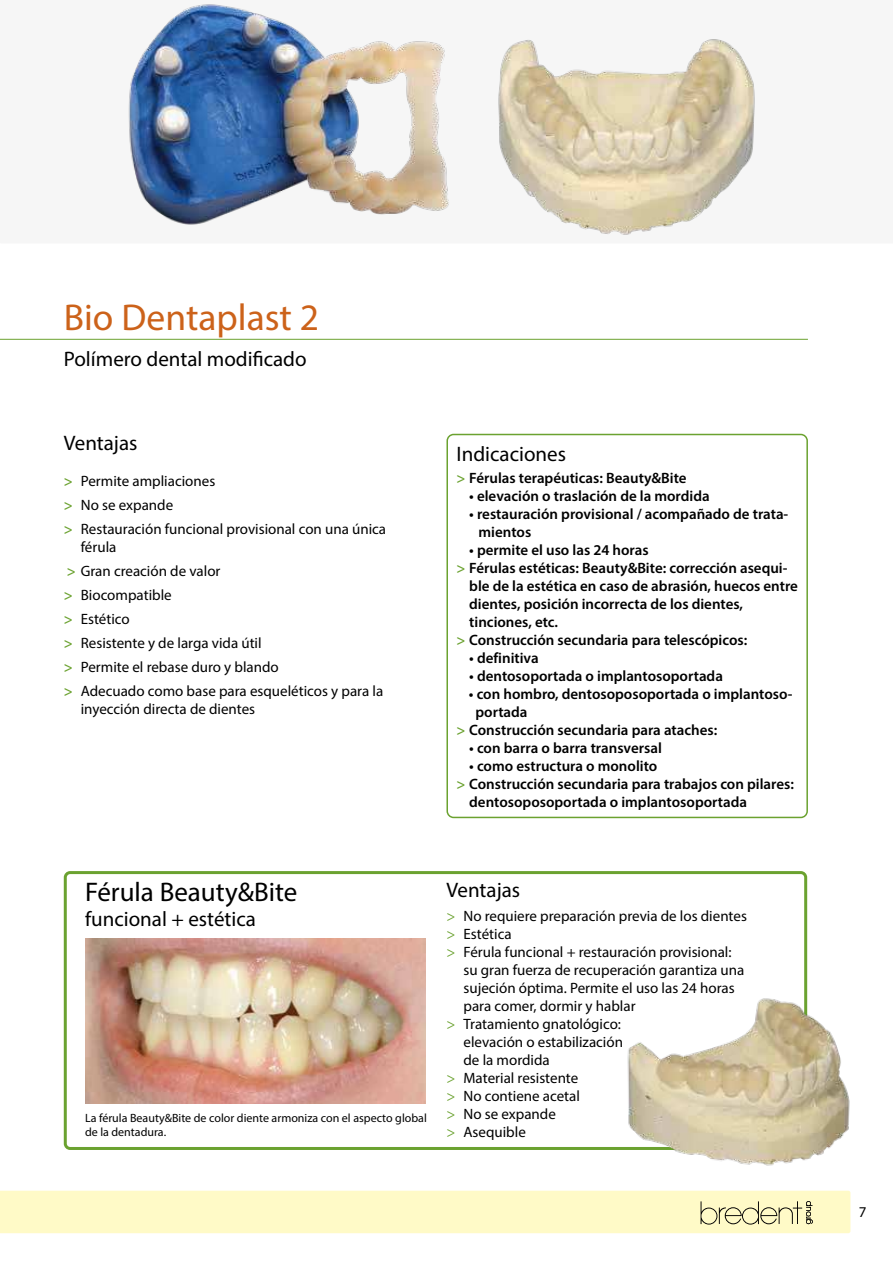
<style>
.page{position:relative;width:893px;height:1263px;background:#fff}
.page>*{position:absolute;margin:0;border:0;box-sizing:border-box;transform-origin:0 0}
.t1{font:37.5px "Myriad Pro";color:#cc621a}
.t2{font:27px "Myriad Pro";color:#000}
.t3{font:21px "Myriad Pro";color:#000}
.t4{font:600 15px/18px "Myriad Pro";color:#000}
.t5{font:15px/24px "Myriad Pro";color:#000}
.t6{font:12px/14.4px "Myriad Pro";color:#000}
.s1{font-weight:600;color:#6ba230}
.s2{color:#6ba230}
</style>
<div class="page">
<div style="left:0;top:1191px;width:850px;height:42px;background:#fffac7"></div>
<div style="left:701px;top:1208px;width:15px;height:15px;background:#fffac7;border-radius:50%"></div>
<div style="left:743px;top:1208px;width:15px;height:15px;background:#fffac7;border-radius:50%"></div>
<div style="left:64px;top:871px;width:743px;height:279px;border:3px solid #6ba230;border-radius:5px"></div>
<div style="left:446px;top:434px;width:362px;height:384px;border:2px solid #6ba230;border-radius:6px"></div>
<hr style="left:0;top:339px;width:808px;height:1px;background:#6ba230">
<img style="left:620px;top:996px;width:230px;height:170px">
<img style="left:85px;top:938px;width:340px;height:165px">
<img style="left:128px;top:4px;width:322px;height:221px">
<img style="left:498px;top:39px;width:257px;height:196px">
<h1 class="t1" style="left:64px;top:299px;width:257px">Bio Dentaplast 2</h1>
<h3 class="t3" style="left:64px;top:348px;width:244px">Polímero dental modificado</h3>
<h3 class="t3" style="left:64px;top:432px;width:75px">Ventajas</h3>
<p class="t5" style="left:64px;top:470px;width:324px"><span class="s1">&gt;</span> Permite ampliaciones<br><span class="s1">&gt;</span> No se expande<br><span class="s1">&gt;</span> Restauración funcional provisional con una única</p>
<p class="t5" style="left:64px;top:535px;width:321px;text-indent:17px">férula<br><span class="s1">&gt;</span> Gran creación de valor<br><span class="s1">&gt;</span> Biocompatible<br><span class="s1">&gt;</span> Estético<br><span class="s1">&gt;</span> Resistente y de larga vida útil<br><span class="s1">&gt;</span> Permite el rebase duro y blando<br><span class="s1">&gt;</span> Adecuado como base para esqueléticos y para la</p>
<p class="t5" style="left:81px;top:697px;width:176px">inyección directa de dientes</p>
<h3 class="t3" style="left:456px;top:444px;width:111px">Indicaciones</h3>
<p class="t4" style="left:456px;top:470px;width:232px"><span class="s2">&gt;</span> Férulas terapéuticas: Beauty&amp;Bite</p>
<p class="t4" style="left:469px;top:488px;width:242px">• elevación o traslación de la mordida</p>
<p class="t4" style="left:479px;top:506px;width:311px;text-indent:-9px">• restauración provisional / acompañado de trata&shy;mientos</p>
<p class="t4" style="left:469px;top:542px;width:181px">• permite el uso las 24 horas</p>
<p class="t4" style="left:456px;top:560px;width:332px"><span class="s2">&gt;</span> Férulas estéticas: Beauty&amp;Bite: corrección asequi-</p>
<p class="t4" style="left:469px;top:578px;width:330px">ble de la estética en caso de abrasión, huecos entre</p>
<p class="t4" style="left:469px;top:596px;width:275px">dientes, posición incorrecta de los dientes,</p>
<p class="t4" style="left:469px;top:614px;width:90px">tinciones, etc.</p>
<p class="t4" style="left:456px;top:632px;width:292px"><span class="s2">&gt;</span> Construcción secundaria para telescópicos:</p>
<p class="t4" style="left:469px;top:650px;width:71px">• definitiva</p>
<p class="t4" style="left:469px;top:668px;width:255px">• dentosoportada o implantosoportada</p>
<p class="t4" style="left:469px;top:686px;width:325px">• con hombro, dentosoposoportada o implantoso-</p>
<p class="t4" style="left:475px;top:704px;width:54px">portada</p>
<p class="t4" style="left:456px;top:722px;width:262px"><span class="s2">&gt;</span> Construcción secundaria para ataches:</p>
<p class="t4" style="left:469px;top:740px;width:194px">• con barra o barra transversal</p>
<p class="t4" style="left:469px;top:758px;width:190px">• como estructura o monolito</p>
<p class="t4" style="left:456px;top:776px;width:339px"><span class="s2">&gt;</span> Construcción secundaria para trabajos con pilares:</p>
<p class="t4" style="left:469px;top:794px;width:279px">dentosoposoportada o implantosoportada</p>
<h2 class="t2" style="left:85px;top:879px;width:214px">Férula Beauty&amp;Bite</h2>
<h3 class="t3" style="left:85px;top:909px;width:172px">funcional + estética</h3>
<p class="t6" style="left:85px;top:1111px;width:343px">La férula Beauty&amp;Bite de color diente armoniza con el aspecto global de la dentadura.</p>
<h3 class="t3" style="left:446px;top:879px;width:75px">Ventajas</h3>
<p class="t5" style="left:446px;top:907px;width:302px;line-height:18px"><span class="s2">&gt;</span> No requiere preparación previa de los dientes <span class="s2">&gt;</span> Estética<br><span class="s2">&gt;</span> Férula funcional + restauración provisional:</p>
<p class="t5" style="left:463px;top:958px;width:282px">su gran fuerza de recuperación garantiza una</p>
<p class="t5" style="left:463px;top:976px;width:273px">sujeción óptima. Permite el uso las 24 horas</p>
<p class="t5" style="left:463px;top:994px;width:174px">para comer, dormir y hablar</p>
<p class="t5" style="left:446px;top:1012px;width:176px"><span class="s2">&gt;</span> Tratamiento gnatológico:</p>
<p class="t5" style="left:463px;top:1030px;width:161px">elevación o estabilización</p>
<p class="t5" style="left:463px;top:1048px;width:88px">de la mordida</p>
<p class="t5" style="left:446px;top:1066px;width:133px"><span class="s2">&gt;</span> Material resistente</p>
<p class="t5" style="left:446px;top:1084px;width:135px"><span class="s2">&gt;</span> No contiene acetal</p>
<p class="t5" style="left:446px;top:1102px;width:111px"><span class="s2">&gt;</span> No se expande</p>
<p class="t5" style="left:446px;top:1120px;width:81px"><span class="s2">&gt;</span> Asequible</p>
<p class="t5" style="left:859px;top:1201px;width:9px">7</p>
</div>
